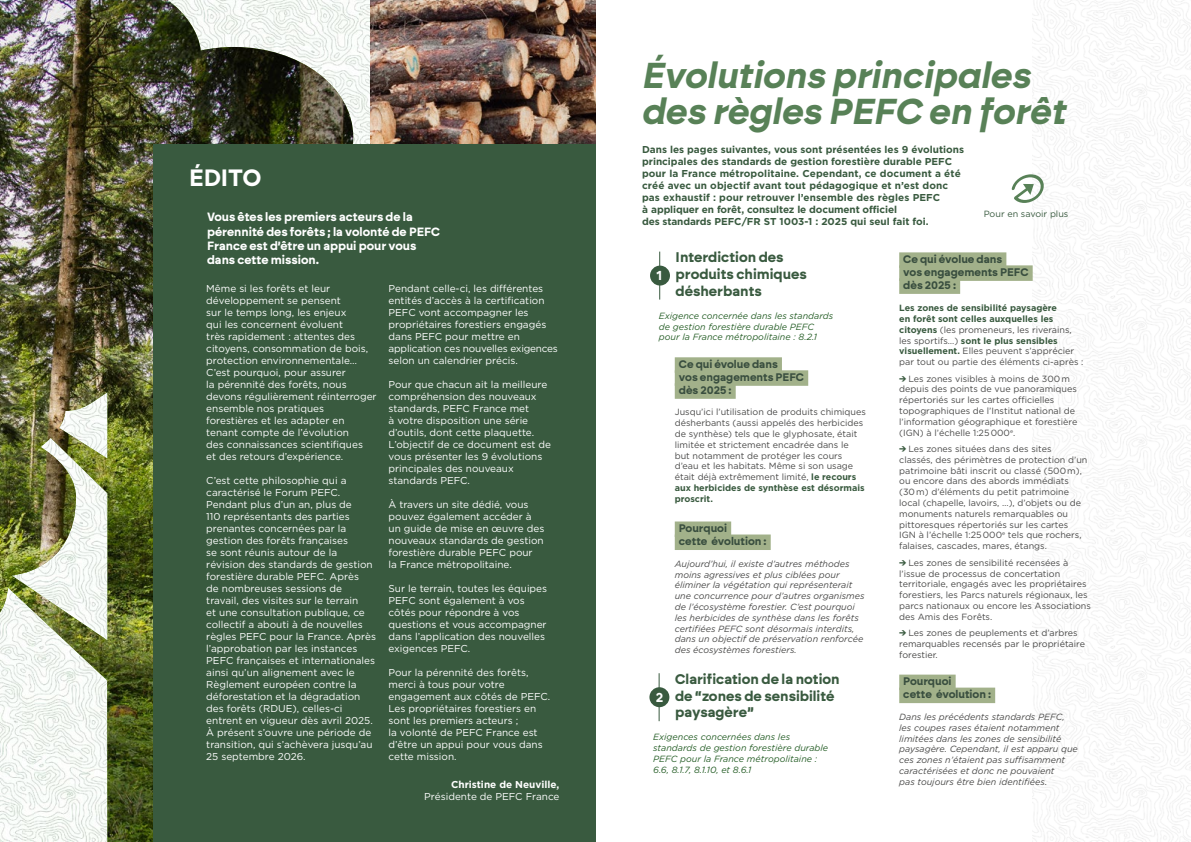
<style>
.page{position:relative;width:1191px;height:842px;background:#fff}
.page>*{position:absolute;margin:0;border:0;box-sizing:border-box;transform-origin:0 0}
.t1{font:italic 700 36px/36px "Brockmann";color:#588157}
.t2{font:700 23.6px "Brockmann";color:#fff}
.t3{font:700 14px/16.8px "Brockmann";color:#395a3f}
.t4{font:700 13px "Brockmann";color:#fff}
.t5{font:700 12px/14.4px "Brockmann";color:#fff}
.t6{font:700 11px/13px "Brockmann";color:#394e3f}
.t7{font:10px/12px "Gotham HTF";color:#fff}
.t8{font:700 10px/12px "Gotham HTF";color:#395a3f}
.t9{font:700 10px "Gotham HTF";color:#fff}
.t10{font:9px/10.8px "Gotham HTF";color:#4a4a49}
.t11{font:italic 9px/10.8px "Gotham HTF";color:#4a4a49}
.t12{font:italic 9px/10.8px "Gotham HTF";color:#275f28}
.t13{font:700 9px/10.8px "Gotham HTF";color:#395a3f}
.t14{font:9px "Gotham HTF";color:#395a3f}
.s1{font-weight:700;color:#395a3f}
.s2{font-weight:400;color:#4a4a49}
.s3{font-family:"Brockmann";font-weight:700;color:#395a3f}
</style>
<div class="page">
<img style="left:0;top:0;width:371px;height:842px">
<img style="left:371px;top:0;width:224px;height:145px">
<div style="left:153px;top:145px;width:442px;height:697px;background:#395a3f"></div>
<hr style="left:659px;top:252px;width:1px;height:48px;background:#395a3f">
<div style="left:650px;top:266px;width:20px;height:20px;background:#395a3f;border-radius:50%"></div>
<hr style="left:658px;top:673px;width:1px;height:48px;background:#395a3f">
<div style="left:649px;top:687px;width:20px;height:20px;background:#395a3f;border-radius:50%"></div>
<div style="left:899px;top:252px;width:107px;height:16px;background:#a2b18a"></div>
<div style="left:899px;top:265px;width:133px;height:16px;background:#a2b18a"></div>
<div style="left:899px;top:278px;width:61px;height:16px;background:#a2b18a"></div>
<div style="left:675px;top:357px;width:107px;height:16px;background:#a2b18a"></div>
<div style="left:675px;top:370px;width:133px;height:16px;background:#a2b18a"></div>
<div style="left:675px;top:383px;width:60px;height:16px;background:#a2b18a"></div>
<div style="left:675px;top:521px;width:56px;height:16px;background:#a2b18a"></div>
<div style="left:675px;top:534px;width:95px;height:16px;background:#a2b18a"></div>
<div style="left:899px;top:675px;width:56px;height:15px;background:#a2b18a"></div>
<div style="left:899px;top:688px;width:96px;height:15px;background:#a2b18a"></div>
<svg style="left:1011px;top:173px;width:37px;height:31px"></svg>
<h2 class="t2" style="left:189px;top:163px;width:73px">ÉDITO</h2>
<p class="t5" style="left:207px;top:210px;width:235px">Vous êtes les premiers acteurs de la pérennité des forêts ; la volonté de PEFC<br>France est d’être un appui pour vous dans cette mission.</p>
<p class="t7" style="left:206px;top:282px;width:172px">Même si les forêts et leur développement se pensent<br>sur le temps long, les enjeux<br>qui les concernent évoluent<br>très rapidement : attentes des citoyens, consommation de bois, protection environnementale…<br>C’est pourquoi, pour assurer<br>la pérennité des forêts, nous devons régulièrement réinterroger ensemble nos pratiques forestières et les adapter en tenant compte de l’évolution<br>des connaissances scientifiques<br>et des retours d’expérience.</p>
<p class="t7" style="left:206px;top:474px;width:171px">C’est cette philosophie qui a caractérisé le Forum PEFC.<br>Pendant plus d’un an, plus de<br>110 représentants des parties prenantes concernées par la gestion des forêts françaises<br>se sont réunis autour de la révision des standards de gestion forestière durable PEFC. Après<br>de nombreuses sessions de travail, des visites sur le terrain<br>et une consultation publique, ce collectif a abouti à de nouvelles règles PEFC pour la France. Après l’approbation par les instances<br>PEFC françaises et internationales ainsi qu’un alignement avec le<br>Règlement européen contre la déforestation et la dégradation des forêts (RDUE), celles-ci entrent en vigueur dès avril 2025.<br>À présent s’ouvre une période de transition, qui s’achèvera jusqu’au<br>25 septembre 2026.</p>
<p class="t7" style="left:388px;top:282px;width:171px">Pendant celle-ci, les différentes entités d’accès à la certification<br>PEFC vont accompagner les propriétaires forestiers engagés dans PEFC pour mettre en application ces nouvelles exigences selon un calendrier précis.</p>
<p class="t7" style="left:388px;top:378px;width:164px">Pour que chacun ait la meilleure compréhension des nouveaux standards, PEFC France met<br>à votre disposition une série d’outils, dont cette plaquette.<br>L’objectif de ce document est de vous présenter les 9 évolutions principales des nouveaux standards PEFC.</p>
<p class="t7" style="left:388px;top:498px;width:157px">À travers un site dédié, vous pouvez également accéder à un guide de mise en œuvre des nouveaux standards de gestion forestière durable PEFC pour<br>la France métropolitaine.</p>
<p class="t7" style="left:388px;top:582px;width:160px">Sur le terrain, toutes les équipes<br>PEFC sont également à vos côtés pour répondre à vos questions et vous accompagner dans l’application des nouvelles exigences PEFC.</p>
<p class="t7" style="left:388px;top:666px;width:163px">Pour la pérennité des forêts, merci à tous pour votre engagement aux côtés de PEFC.<br>Les propriétaires forestiers en sont les premiers acteurs ;<br>la volonté de PEFC France est d’être un appui pour vous dans cette mission.</p>
<p class="t9" style="left:451px;top:779px;width:110px">Christine de Neuville,</p>
<p class="t7" style="left:424px;top:791px;width:137px">Présidente de PEFC France</p>
<h1 class="t1" style="left:641px;top:57px;width:425px">Évolutions principales des règles PEFC en forêt</h1>
<p class="t8" style="left:642px;top:143px;width:323px">Dans les pages suivantes, vous sont présentées les 9 évolutions principales des standards de gestion forestière durable PEFC pour la France métropolitaine. Cependant, ce document a été créé avec un objectif avant tout pédagogique et n’est donc pas exhaustif : pour retrouver l’ensemble des règles PEFC<br>à appliquer en forêt, consultez le document officiel<br>des standards PEFC/FR ST 1003-1 : 2025 qui seul fait foi.</p>
<p class="t14" style="left:983px;top:208px;width:86px">Pour en savoir plus</p>
<h3 class="t4" style="left:656px;top:268px;width:7px">1</h3>
<h3 class="t3" style="left:675px;top:249px;width:133px">Interdiction des produits chimiques désherbants</h3>
<p class="t12" style="left:659px;top:310px;width:176px">Exigence concernée dans les standards de gestion forestière durable PEFC pour la France métropolitaine : 8.2.1</p>
<p class="t6" style="left:679px;top:358px;width:127px">Ce qui évolue dans<br>vos engagements PEFC dès 2025 :</p>
<p class="t10" style="left:675px;top:407px;width:193px">Jusqu’ici l’utilisation de produits chimiques désherbants (aussi appelés des herbicides de synthèse) tels que le glyphosate, était limitée et strictement encadrée dans le but notamment de protéger les cours d’eau et les habitats. Même si son usage était déjà extrêmement limité, <span class="s1">le recours aux herbicides de synthèse est désormais proscrit.</span></p>
<p class="t6" style="left:679px;top:522px;width:89px">Pourquoi<br>cette évolution :</p>
<h3 class="t4" style="left:656px;top:689px;width:9px">2</h3>
<p class="t11" style="left:675px;top:558px;width:191px">Aujourd’hui, il existe d’autres méthodes moins agressives et plus ciblées pour éliminer la végétation qui représenterait une concurrence pour d’autres organismes de l’écosystème forestier. C’est pourquoi les herbicides de synthèse dans les forêts certifiées PEFC sont désormais interdits, dans un objectif de préservation renforcée des écosystèmes forestiers.</p>
<h3 class="t3" style="left:675px;top:670px;width:166px">Clarification de la notion de “zones de sensibilité paysagère”</h3>
<p class="t12" style="left:653px;top:732px;width:176px">Exigences concernées dans les standards de gestion forestière durable PEFC pour la France métropolitaine :<br>6.6, 8.1.7, 8.1.10, et 8.6.1</p>
<p class="t6" style="left:903px;top:253px;width:127px">Ce qui évolue dans<br>vos engagements PEFC dès 2025 :</p>
<p class="t13" style="left:899px;top:302px;width:186px">Les zones de sensibilité paysagère<br>en forêt sont celles auxquelles les citoyens <span class="s2">(les promeneurs, les riverains, les sportifs…)</span> sont le plus sensibles visuellement. <span class="s2">Elles peuvent s’apprécier par tout ou partie des éléments ci-après :</span></p>
<p class="t10" style="left:899px;top:373px;width:180px"><span class="s3">→</span> Les zones visibles à moins de 300m depuis des points de vue panoramiques répertoriés sur les cartes officielles topographiques de l’Institut national de l’information géographique et forestière (IGN) à l’échelle 1:25000<sup>e</sup>.</p>
<p class="t10" style="left:899px;top:443px;width:190px"><span class="s3">→</span> Les zones situées dans des sites<br>classés, des périmètres de protection d’un patrimoine bâti inscrit ou classé (500m), ou encore dans des abords immédiats (30m) d’éléments du petit patrimoine local (chapelle, lavoirs, …), d’objets ou de monuments naturels remarquables ou pittoresques répertoriés sur les cartes<br>IGN à l’échelle 1:25000<sup>e</sup> tels que rochers, falaises, cascades, mares, étangs.</p>
<p class="t10" style="left:899px;top:557px;width:193px"><span class="s3">→</span> Les zones de sensibilité recensées à l’issue de processus de concertation territoriale, engagés avec les propriétaires forestiers, les Parcs naturels régionaux, les parcs nationaux ou encore les Associations des Amis des Forêts.</p>
<p class="t10" style="left:899px;top:627px;width:187px"><span class="s3">→</span> Les zones de peuplements et d’arbres remarquables recensés par le propriétaire forestier.</p>
<p class="t6" style="left:903px;top:675px;width:89px">Pourquoi<br>cette évolution :</p>
<p class="t11" style="left:899px;top:711px;width:180px">Dans les précédents standards PEFC, les coupes rases étaient notamment limitées dans les zones de sensibilité paysagère. Cependant, il est apparu que ces zones n’étaient pas suffisamment caractérisées et donc ne pouvaient<br>pas toujours être bien identifiées.</p>
</div>
